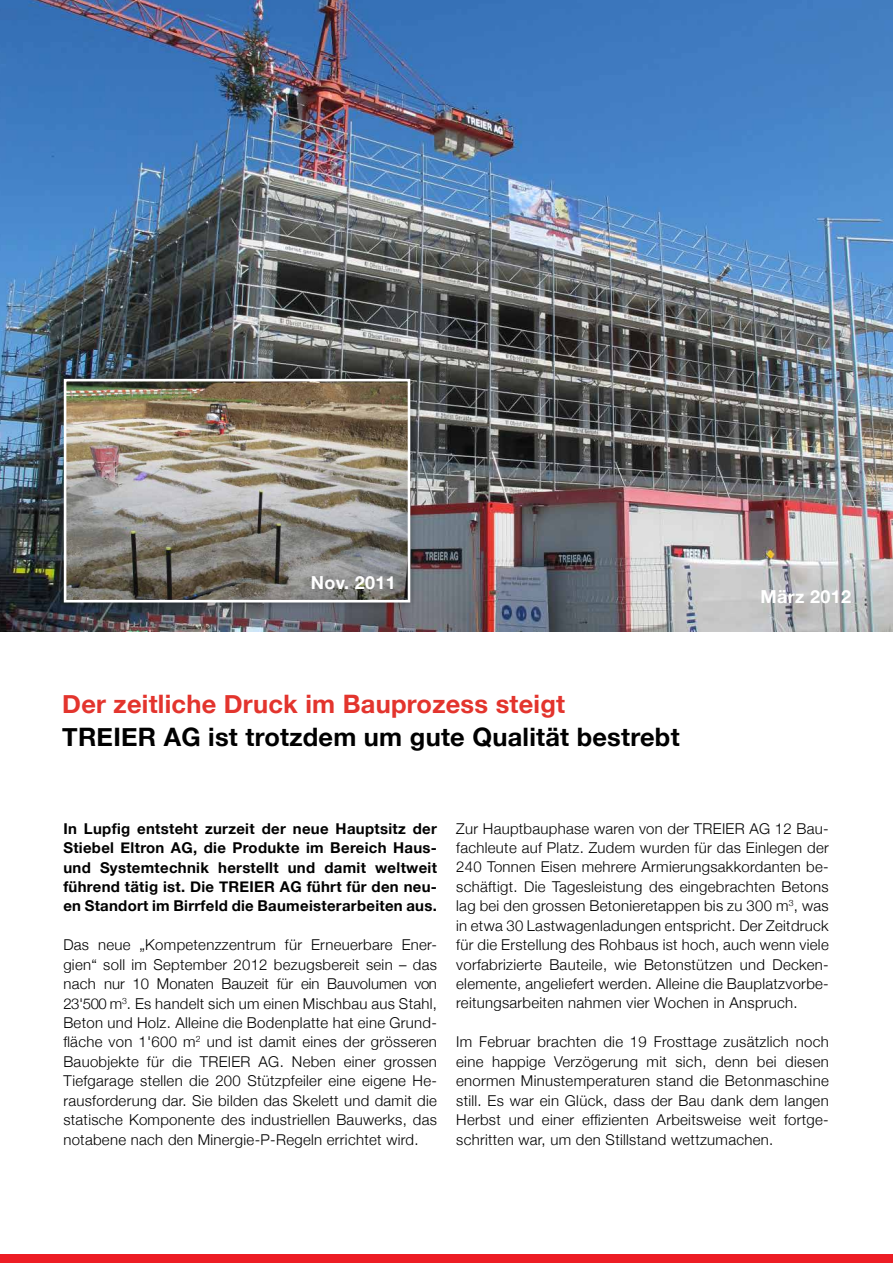
<style>
.page{position:relative;width:893px;height:1263px;background:#fff}
.page>*{position:absolute;margin:0;border:0;box-sizing:border-box;transform-origin:0 0}
.t1{font:700 25.35px "Helvetica Neue";letter-spacing:.01em;color:#000}
.t2{font:700 25.35px "Helvetica Neue";letter-spacing:.01em;color:#e3342d}
.t3{font:700 18px "Helvetica Neue";letter-spacing:.02em;color:#fff}
.t4{font:300 15px/19.5px "Helvetica Neue";letter-spacing:.02em;color:#000;text-align:justify}
.t5{font:700 15px/19.5px "Helvetica Neue";letter-spacing:.02em;color:#000;text-align:justify}
</style>
<div class="page">
<img style="left:0;top:0;width:893px;height:631px">
<div style="left:0;top:1254px;width:893px;height:9px;background:#ed1d24"></div>
<div style="left:56px;top:371px;width:362px;height:239px;background:#000;opacity:.35"></div>
<img style="left:68px;top:383px;width:338px;height:215px">
<div style="left:64px;top:379px;width:346px;height:223px;border:3px solid #fff"></div>
<p class="t3" style="left:311px;top:572px;width:86px">Nov. 2011</p>
<h1 class="t2" style="left:62px;top:688px;width:504px">Der zeitliche Druck im Bauprozess steigt</h1>
<h1 class="t1" style="left:62px;top:721px;width:619px">TREIER AG ist trotzdem um gute Qualität bestrebt</h1>
<p class="t3" style="left:760px;top:585px;width:92px">März 2012</p>
<p class="t5" style="left:63px;top:818px;width:375px">In Lupfig entsteht zurzeit der neue Hauptsitz der Stiebel Eltron AG, die Produkte im Bereich Haus&shy;und Systemtechnik herstellt und damit weltweit führend tätig ist. Die TREIER AG führt für den neu&shy;en Standort im Birrfeld die Baumeisterarbeiten aus.</p>
<p class="t4" style="left:63px;top:935px;width:375px">Das neue „Kompetenzzentrum für Erneuerbare Ener&shy;gien“ soll im September 2012 bezugsbereit sein – das nach nur 10 Monaten Bauzeit für ein Bauvolumen von 23'500 m<sup>3</sup>. Es handelt sich um einen Mischbau aus Stahl, Beton und Holz. Alleine die Bodenplatte hat eine Grund&shy;fläche von 1'600 m<sup>2</sup> und ist damit eines der grösseren Bauobjekte für die TREIER AG. Neben einer grossen Tiefgarage stellen die 200 Stützpfeiler eine eigene He&shy;rausforderung dar. Sie bilden das Skelett und damit die statische Komponente des industriellen Bauwerks, das notabene nach den Minergie-P-Regeln errichtet wird.</p>
<p class="t4" style="left:456px;top:818px;width:374px">Zur Hauptbauphase waren von der TREIER AG 12 Bau&shy;fachleute auf Platz. Zudem wurden für das Einlegen der 240 Tonnen Eisen mehrere Armierungsakkordanten be&shy;schäftigt. Die Tagesleistung des eingebrachten Betons lag bei den grossen Betonieretappen bis zu 300 m<sup>3</sup>, was in etwa 30 Lastwagenladungen entspricht. Der Zeitdruck für die Erstellung des Rohbaus ist hoch, auch wenn viele vorfabrizierte Bauteile, wie Betonstützen und Decken&shy;elemente, angeliefert werden. Alleine die Bauplatzvorbe&shy;reitungsarbeiten nahmen vier Wochen in Anspruch.</p>
<p class="t4" style="left:456px;top:1032px;width:374px">Im Februar brachten die 19 Frosttage zusätzlich noch eine happige Verzögerung mit sich, denn bei diesen enormen Minustemperaturen stand die Betonmaschine still. Es war ein Glück, dass der Bau dank dem langen Herbst und einer effizienten Arbeitsweise weit fortge&shy;schritten war, um den Stillstand wettzumachen.</p>
</div>
